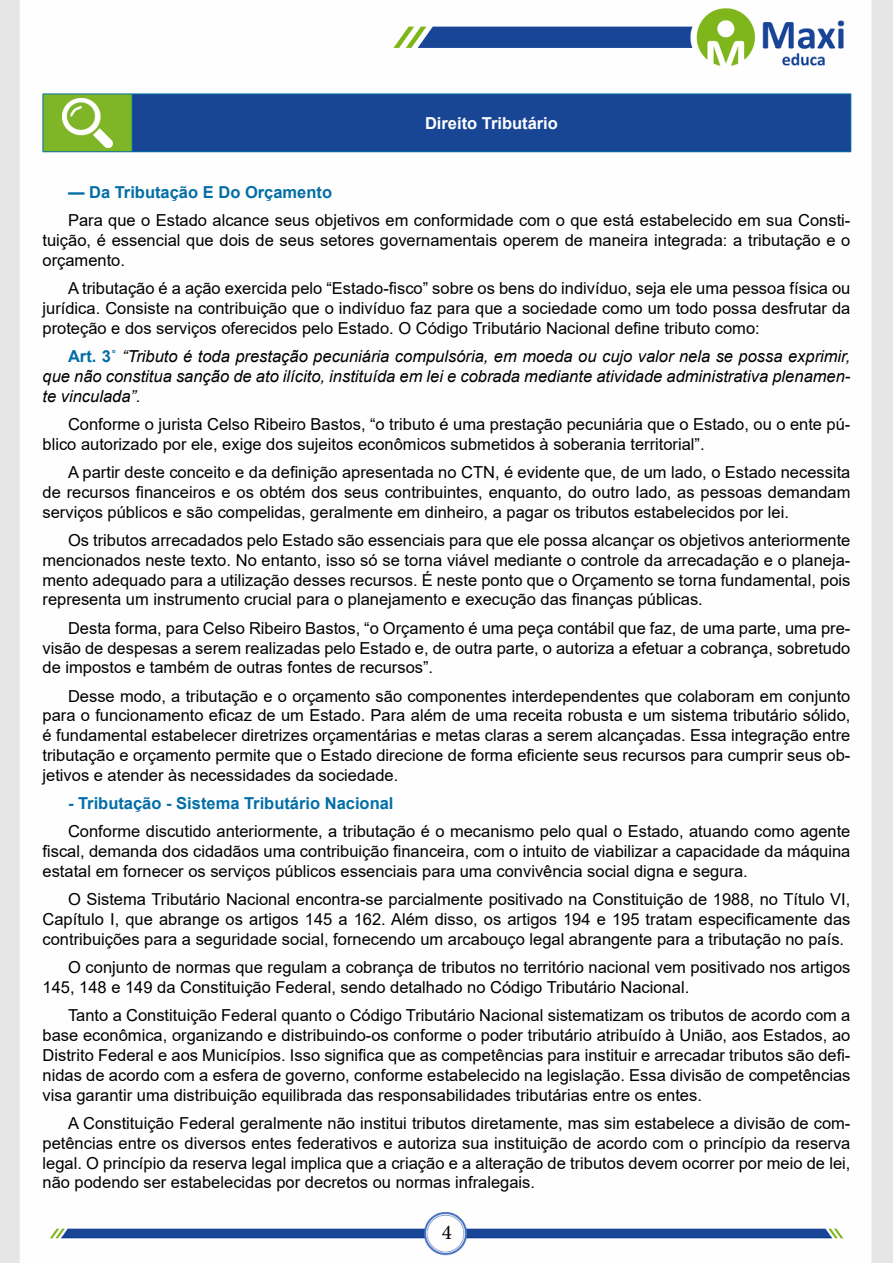
<style>
.page{position:relative;width:893px;height:1263px;background:#fff}
.page>*{position:absolute;margin:0;border:0;box-sizing:border-box;transform-origin:0 0}
.t1{font:21px "Minion Pro";color:#000}
.t2{font:16.5px/19.8px "Arial";color:#000;text-align:justify}
.t3{font:italic 16.5px/19.8px "Arial";color:#000;text-align:justify}
.t4{font:700 16.5px "Arial";color:#036ea6}
.t5{font:700 16.5px "Arial";color:#fff}
.s1{font-weight:700;font-style:normal;color:#036ea6}
</style>
<div class="page">
<img style="left:0;top:0;width:893px;height:1263px">
<div style="left:43px;top:94px;width:89px;height:58px;background:#7fb628"></div>
<div style="left:132px;top:94px;width:719px;height:58px;background:#184695"></div>
<hr style="left:43px;top:94px;width:89px;height:1px;background:#036ea6">
<hr style="left:43px;top:94px;width:1px;height:57px;background:#036ea6">
<hr style="left:43px;top:151px;width:89px;height:1px;background:#036ea6">
<hr style="left:132px;top:94px;width:719px;height:1px;background:#036ea6">
<hr style="left:132px;top:94px;width:1px;height:57px;background:#036ea6">
<hr style="left:850px;top:94px;width:1px;height:57px;background:#036ea6">
<hr style="left:132px;top:151px;width:719px;height:1px;background:#036ea6">
<img style="left:62px;top:98px;width:51px;height:49px">
<p class="t5" style="left:425px;top:111px;width:134px">Direito Tributário</p>
<p class="t4" style="left:68px;top:181px;width:266px">— Da Tributação E Do Orçamento</p>
<p class="t2" style="left:43px;top:211px;width:809px;text-indent:26px">Para que o Estado alcance seus objetivos em conformidade com o que está estabelecido em sua Consti&shy;tuição, é essencial que dois de seus setores governamentais operem de maneira integrada: a tributação e o orçamento.</p>
<p class="t2" style="left:43px;top:278px;width:809px;text-indent:26px">A tributação é a ação exercida pelo “Estado-fisco” sobre os bens do indivíduo, seja ele uma pessoa física ou jurídica. Consiste na contribuição que o indivíduo faz para que a sociedade como um todo possa desfrutar da proteção e dos serviços oferecidos pelo Estado. O Código Tributário Nacional define tributo como:</p>
<p class="t3" style="left:43px;top:347px;width:809px;text-indent:26px"><span class="s1">Art. 3˚</span> “Tributo é toda prestação pecuniária compulsória, em moeda ou cujo valor nela se possa exprimir, que não constitua sanção de ato ilícito, instituída em lei e cobrada mediante atividade administrativa plenamen&shy;te vinculada”.</p>
<p class="t2" style="left:43px;top:414px;width:809px;text-indent:26px">Conforme o jurista Celso Ribeiro Bastos, “o tributo é uma prestação pecuniária que o Estado, ou o ente pú&shy;blico autorizado por ele, exige dos sujeitos econômicos submetidos à soberania territorial”.</p>
<p class="t2" style="left:43px;top:462px;width:809px;text-indent:26px">A partir deste conceito e da definição apresentada no CTN, é evidente que, de um lado, o Estado necessita de recursos financeiros e os obtém dos seus contribuintes, enquanto, do outro lado, as pessoas demandam serviços públicos e são compelidas, geralmente em dinheiro, a pagar os tributos estabelecidos por lei.</p>
<p class="t2" style="left:43px;top:530px;width:809px;text-indent:26px">Os tributos arrecadados pelo Estado são essenciais para que ele possa alcançar os objetivos anteriormente mencionados neste texto. No entanto, isso só se torna viável mediante o controle da arrecadação e o planeja&shy;mento adequado para a utilização desses recursos. É neste ponto que o Orçamento se torna fundamental, pois representa um instrumento crucial para o planejamento e execução das finanças públicas.</p>
<p class="t2" style="left:43px;top:618px;width:809px;text-indent:26px">Desta forma, para Celso Ribeiro Bastos, “o Orçamento é uma peça contábil que faz, de uma parte, uma pre&shy;visão de despesas a serem realizadas pelo Estado e, de outra parte, o autoriza a efetuar a cobrança, sobretudo de impostos e também de outras fontes de recursos”.</p>
<p class="t2" style="left:43px;top:686px;width:809px;text-indent:26px">Desse modo, a tributação e o orçamento são componentes interdependentes que colaboram em conjunto para o funcionamento eficaz de um Estado. Para além de uma receita robusta e um sistema tributário sólido, é fundamental estabelecer diretrizes orçamentárias e metas claras a serem alcançadas. Essa integração entre tributação e orçamento permite que o Estado direcione de forma eficiente seus recursos para cumprir seus ob&shy;jetivos e atender às necessidades da sociedade.</p>
<p class="t4" style="left:68px;top:792px;width:327px">- Tributação - Sistema Tributário Nacional</p>
<p class="t2" style="left:43px;top:822px;width:809px;text-indent:26px">Conforme discutido anteriormente, a tributação é o mecanismo pelo qual o Estado, atuando como agente fiscal, demanda dos cidadãos uma contribuição financeira, com o intuito de viabilizar a capacidade da máquina estatal em fornecer os serviços públicos essenciais para uma convivência social digna e segura.</p>
<p class="t2" style="left:43px;top:889px;width:809px;text-indent:26px">O Sistema Tributário Nacional encontra-se parcialmente positivado na Constituição de 1988, no Título VI, Capítulo I, que abrange os artigos 145 a 162. Além disso, os artigos 194 e 195 tratam especificamente das contribuições para a seguridade social, fornecendo um arcabouço legal abrangente para a tributação no país.</p>
<p class="t2" style="left:43px;top:957px;width:809px;text-indent:26px">O conjunto de normas que regulam a cobrança de tributos no território nacional vem positivado nos artigos<br>145, 148 e 149 da Constituição Federal, sendo detalhado no Código Tributário Nacional.</p>
<p class="t2" style="left:43px;top:1005px;width:809px;text-indent:26px">Tanto a Constituição Federal quanto o Código Tributário Nacional sistematizam os tributos de acordo com a base econômica, organizando e distribuindo-os conforme o poder tributário atribuído à União, aos Estados, ao Distrito Federal e aos Municípios. Isso significa que as competências para instituir e arrecadar tributos são defi&shy;nidas de acordo com a esfera de governo, conforme estabelecido na legislação. Essa divisão de competências visa garantir uma distribuição equilibrada das responsabilidades tributárias entre os entes.</p>
<p class="t2" style="left:43px;top:1113px;width:809px;text-indent:26px">A Constituição Federal geralmente não institui tributos diretamente, mas sim estabelece a divisão de com&shy;petências entre os diversos entes federativos e autoriza sua instituição de acordo com o princípio da reserva legal. O princípio da reserva legal implica que a criação e a alteração de tributos devem ocorrer por meio de lei, não podendo ser estabelecidas por decretos ou normas infralegais.</p>
<p class="t1" style="left:442px;top:1218px;width:12px">4</p>
</div>
